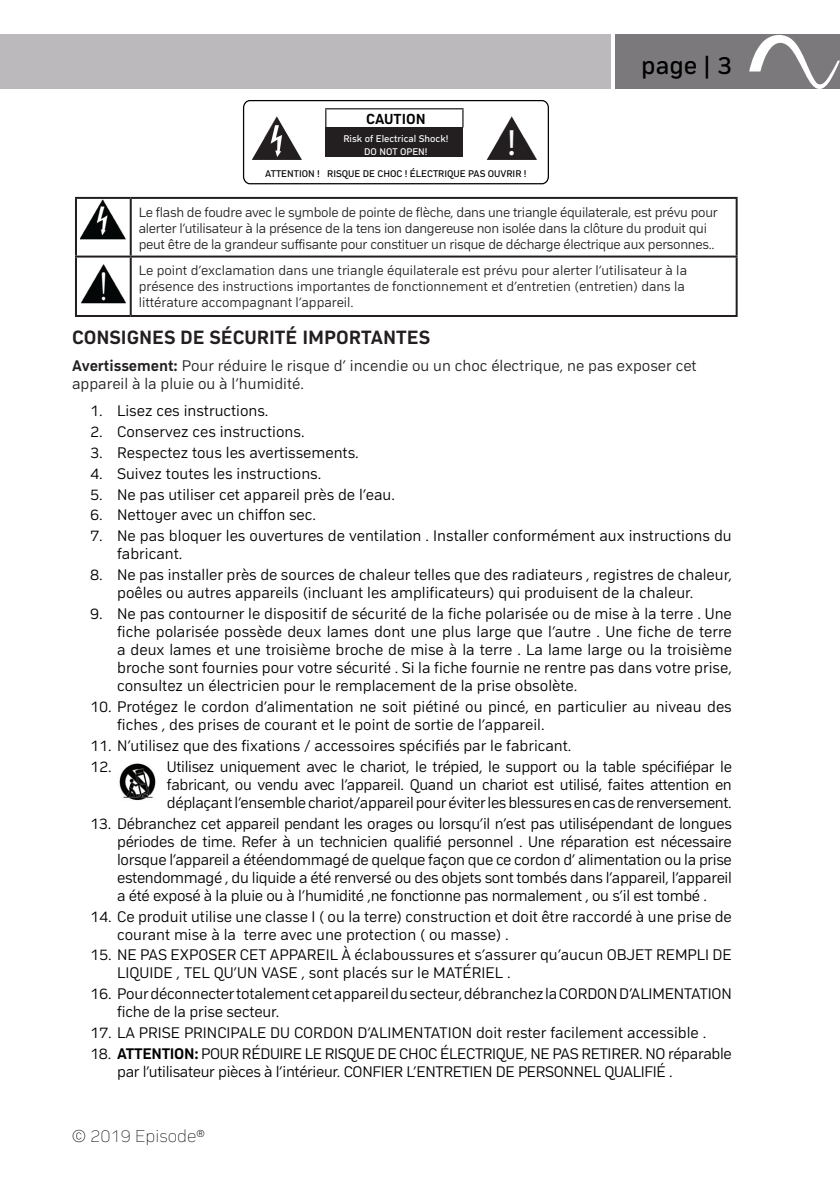
<style>
.page{position:relative;width:840px;height:1191px;background:#fff}
.page>*{position:absolute;margin:0;border:0;box-sizing:border-box;transform-origin:0 0}
.t1{font:36.8px "Myriad Pro";color:#fff}
.t2{font:26px "Compasse";color:#000}
.Heading_1{font:700 20px "Compasse";color:#231f20}
.t3{font:100 18px "Compasse";color:#000}
.t4{font:300 16px/18px "Compasse";color:#000}
.t5{font:300 16px/18px "Compasse";letter-spacing:-.02em;color:#000}
.Safety_Note{font:300 16px/18px "Compasse";color:#231f20}
.t6{font:700 15.2px "Compasse";color:#000}
.Safety_Note-2{font:300 14px/16px "Compasse";letter-spacing:-.02em;color:#231f20}
.Second_Language_Safe{font:300 14px/16px "Compasse";color:#231f20}
.t7{font:10.2px "Compasse";color:#000}
.t8{font:10.2px "Compasse";color:#fff}
.s1{font-weight:700}
</style>
<div class="page">
<div style="left:0;top:35px;width:610px;height:54px;background:#bbb9bb"></div>
<div style="left:614px;top:35px;width:225px;height:54px;background:#7b797c"></div>
<svg style="left:748px;top:34px;width:91px;height:55px"></svg>
<img style="left:119px;top:763px;width:37px;height:38px">
<div style="left:325px;top:128px;width:137px;height:29px;background:#231f20"></div>
<hr style="left:325px;top:108px;width:138px;height:1px;background:#231f20">
<svg style="left:325px;top:109px;width:1px;height:18px"></svg>
<svg style="left:462px;top:109px;width:1px;height:18px"></svg>
<div style="left:243px;top:100px;width:305px;height:84px;border:1px solid #040503;border-radius:7px"></div>
<svg style="left:486px;top:116px;width:50px;height:44px"></svg>
<svg style="left:251px;top:116px;width:51px;height:44px"></svg>
<hr style="left:75px;top:197px;width:56px;height:2px;background:#231f20">
<hr style="left:75px;top:199px;width:2px;height:56px;background:#231f20">
<hr style="left:131px;top:197px;width:606px;height:2px;background:#231f20">
<hr style="left:130px;top:199px;width:2px;height:56px;background:#231f20">
<hr style="left:735px;top:199px;width:2px;height:56px;background:#231f20">
<hr style="left:75px;top:255px;width:56px;height:2px;background:#231f20">
<hr style="left:75px;top:257px;width:2px;height:58px;background:#231f20">
<hr style="left:131px;top:255px;width:606px;height:2px;background:#231f20">
<hr style="left:130px;top:257px;width:2px;height:58px;background:#231f20">
<hr style="left:735px;top:257px;width:2px;height:58px;background:#231f20">
<hr style="left:75px;top:315px;width:56px;height:2px;background:#231f20">
<hr style="left:131px;top:315px;width:606px;height:2px;background:#231f20">
<img style="left:80px;top:200px;width:46px;height:40px">
<img style="left:81px;top:264px;width:45px;height:39px">
<p class="t6" style="left:366px;top:110px;width:61px">CAUTION</p>
<p class="t8" style="left:343px;top:133px;width:106px">Risk of Electrical Shock!</p>
<p class="t8" style="left:364px;top:145px;width:65px">DO NOT OPEN!</p>
<h1 class="t1" style="left:507px;top:120px;width:10px">!</h1>
<p class="t7" style="left:265px;top:168px;width:263px">ATTENTION ! RISQUE DE CHOC ! ÉLECTRIQUE PAS OUVRIR !</p>
<h2 class="t2" style="left:641px;top:50px;width:92px">page | 3</h2>
<p class="Safety_Note-2" style="left:139px;top:204px;width:580px">Le flash de foudre avec le symbole de pointe de flèche, dans une triangle équilaterale, est prévu pour alerter l’utilisateur à la présence de la tens ion dangereuse non isolée dans la clôture du produit qui peut être de la grandeur suffisante pour constituer un risque de décharge électrique aux personnes..</p>
<p class="Second_Language_Safe" style="left:139px;top:262px;width:549px">Le point d’exclamation dans une triangle équilaterale est prévu pour alerter l’utilisateur à la présence des instructions importantes de fonctionnement et d’entretien (entretien) dans la littérature accompagnant l’appareil.</p>
<p class="Heading_1" style="left:72px;top:326px;width:359px">CONSIGNES DE SÉCURITÉ IMPORTANTES</p>
<p class="Safety_Note" style="left:72px;top:356px;width:625px"><span class="s1">Avertissement:</span> Pour réduire le risque d’ incendie ou un choc électrique, ne pas exposer cet appareil à la pluie ou à l’humidité.</p>
<p class="t4" style="left:90px;top:401px;width:180px">1. Lisez ces instructions.</p>
<p class="t4" style="left:90px;top:422px;width:216px">2. Conservez ces instructions.</p>
<p class="t4" style="left:90px;top:443px;width:270px">3. Respectez tous les avertissements.</p>
<p class="t4" style="left:90px;top:464px;width:233px">4. Suivez toutes les instructions.</p>
<p class="t4" style="left:90px;top:485px;width:306px">5. Ne pas utiliser cet appareil près de l’eau.</p>
<p class="t4" style="left:90px;top:506px;width:227px">6. Nettoyer avec un chiffon sec.</p>
<p class="t4" style="left:117px;top:526px;width:616px;text-indent:-27px">7. Ne pas bloquer les ouvertures de ventilation . Installer conformément aux instructions du fabricant.</p>
<p class="t4" style="left:117px;top:565px;width:616px;text-indent:-27px">8. Ne pas installer près de sources de chaleur telles que des radiateurs , registres de chaleur, poêles ou autres appareils (incluant les amplificateurs) qui produisent de la chaleur.</p>
<p class="t4" style="left:117px;top:604px;width:616px;text-align:justify;text-indent:-27px">9. Ne pas contourner le dispositif de sécurité de la fiche polarisée ou de mise à la terre . Une fiche polarisée possède deux lames dont une plus large que l’autre . Une fiche de terre a deux lames et une troisième broche de mise à la terre . La lame large ou la troisième broche sont fournies pour votre sécurité . Si la fiche fournie ne rentre pas dans votre prise, consultez un électricien pour le remplacement de la prise obsolète.</p>
<p class="t4" style="left:117px;top:697px;width:616px;text-indent:-27px">10. Protégez le cordon d’alimentation ne soit piétiné ou pincé, en particulier au niveau des fiches , des prises de courant et le point de sortie de l’appareil.</p>
<p class="t4" style="left:90px;top:736px;width:482px">11. N’utilisez que des fixations / accessoires spécifiés par le fabricant.</p>
<p class="t4" style="left:90px;top:757px;width:23px">12.</p>
<p class="t4" style="left:167px;top:757px;width:566px;text-align:justify">Utilisez uniquement avec le chariot, le trépied, le support ou la table spécifiépar le fabricant, ou vendu avec l’appareil. Quand un chariot est utilisé, faites attention en déplaçant l’ensemble chariot/appareil pour éviter les blessures en cas de renversement.</p>
<p class="t4" style="left:117px;top:814px;width:616px;text-align:justify;text-indent:-27px">13. Débranchez cet appareil pendant les orages ou lorsqu’il n’est pas utilisépendant de longues périodes de time. Refer à un technicien qualifié personnel . Une réparation est nécessaire lorsque l’appareil a étéendommagé de quelque façon que ce cordon d’ alimentation ou la prise estendommagé , du liquide a été renversé ou des objets sont tombés dans l’appareil, l’appareil a été exposé à la pluie ou à l’humidité ,ne fonctionne pas normalement , ou s’il est tombé .</p>
<p class="t4" style="left:117px;top:907px;width:616px;text-indent:-27px">14. Ce produit utilise une classe I ( ou la terre) construction et doit être raccordé à une prise de courant mise à la terre avec une protection ( ou masse) .</p>
<p class="t4" style="left:117px;top:945px;width:616px;text-indent:-27px">15. NE PAS EXPOSER CET APPAREIL À éclaboussures et s’assurer qu’aucun OBJET REMPLI DE<br>LIQUIDE , TEL QU’UN VASE , sont placés sur le MATÉRIEL .</p>
<p class="t4" style="left:117px;top:984px;width:616px;text-indent:-27px">16. Pour déconnecter totalement cet appareil du secteur, débranchez la CORDON D’ALIMENTATION fiche de la prise secteur.</p>
<p class="t4" style="left:90px;top:1023px;width:617px">17. LA PRISE PRINCIPALE DU CORDON D’ALIMENTATION doit rester facilement accessible .</p>
<p class="t5" style="left:117px;top:1044px;width:616px;text-indent:-27px">18. <span class="s1">ATTENTION:</span> POUR RÉDUIRE LE RISQUE DE CHOC ÉLECTRIQUE, NE PAS RETIRER. NO réparable par l’utilisateur pièces à l’intérieur. CONFIER L’ENTRETIEN DE PERSONNEL QUALIFIÉ .</p>
<p class="t3" style="left:72px;top:1125px;width:134px">© 2019 Episode®</p>
</div>
